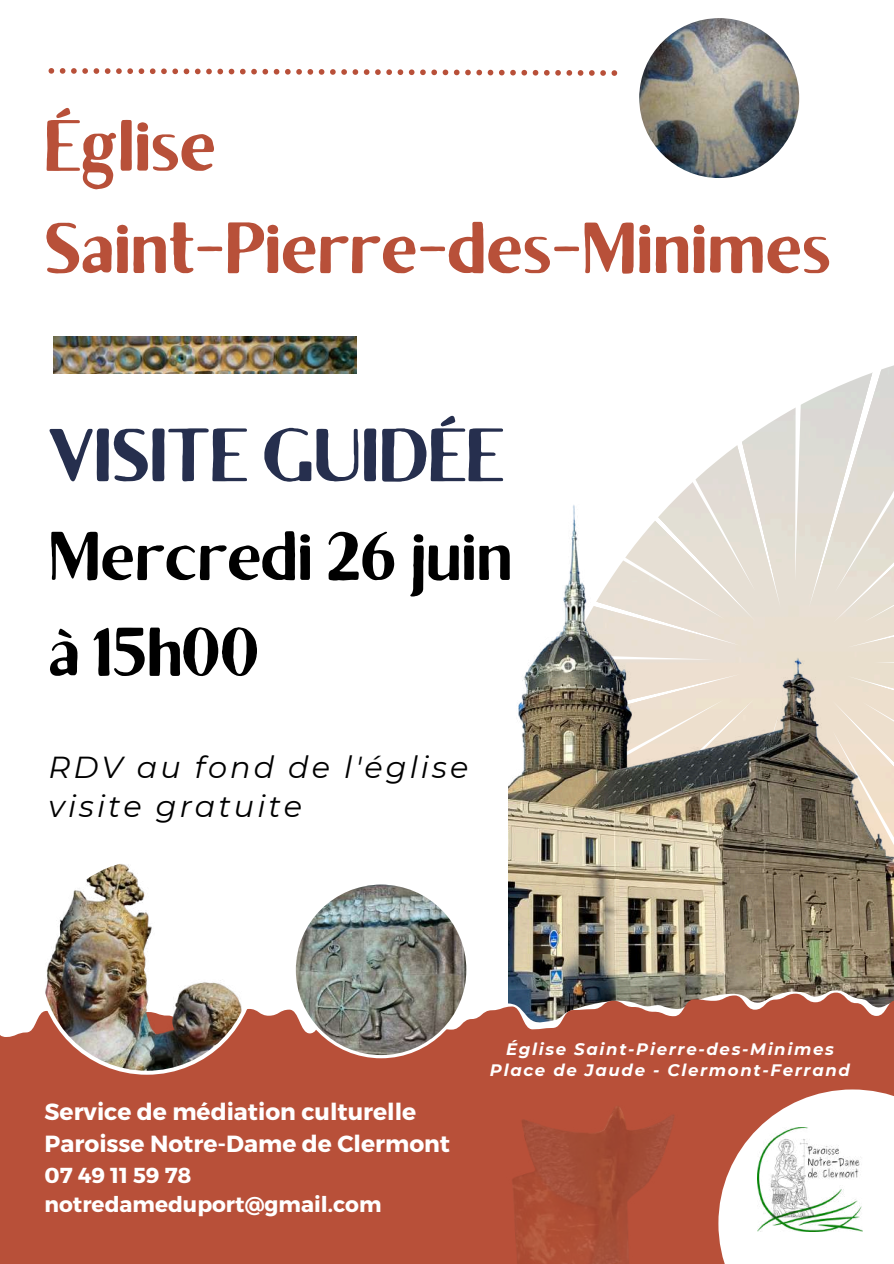
<style>
.page{position:relative;width:894px;height:1264px;background:#fff}
.page>*{position:absolute;margin:0;border:0;box-sizing:border-box;transform-origin:0 0}
.t1{font:700 75.15px "Brixton Sans TC";color:#262f4e}
.t2{font:700 72.3px/102.3px "Brixton Sans TC";color:#b85039}
.t3{font:69px/95.8px "Brixton Sans TC";color:#000}
.t4{font:italic 30.3px/39.3px "Montserrat";letter-spacing:.1em;color:#000}
.t5{font:700 23.4px/32.7px "Montserrat";color:#fff}
.t6{font:700 21.6px/29.2px "Montserrat";color:#fff}
.t7{font:italic 700 16.5px/21.3px "Montserrat";letter-spacing:.1em;color:#fff;text-align:center}
</style>
<div class="page">
<svg style="left:695px;top:366px;width:198px;height:115px;fill:#dfdbd4"></svg>
<svg style="left:639px;top:18px;width:161px;height:160px"></svg>
<img style="left:508px;top:481px;width:385px;height:501px">
<svg style="left:0;top:987px;width:893px;height:276px;background:#b75843"></svg>
<svg style="left:292px;top:884px;width:177px;height:174px"></svg>
<img style="left:38px;top:864px;width:218px;height:210px">
<div style="left:718px;top:1089px;width:175px;height:174px;background:#fff"></div>
<img style="left:771px;top:1127px;width:90px;height:104px">
<img style="left:54px;top:337px;width:302px;height:37px">
<svg style="left:49px;top:68px;width:568px;height:8px"></svg>
<img style="left:383px;top:1089px;width:388px;height:174px">
<h2 class="t2" style="left:44px;top:103px;width:787px">Église<br>Saint-Pierre-des-Minimes</h2>
<h1 class="t1" style="left:49px;top:428px;width:456px">VISITE GUIDÉE</h1>
<h3 class="t3" style="left:49px;top:516px;width:465px">Mercredi 26 juin à 15h00</h3>
<h3 class="t4" style="left:49px;top:747px;width:421px">RDV au fond de l'église visite gratuite</h3>
<h3 class="t5" style="left:45px;top:1093px;width:407px">Service de médiation culturelle<br>Paroisse Notre-Dame de Clermont</h3>
<h3 class="t6" style="left:45px;top:1159px;width:338px">07 49 11 59 78 notredameduport@gmail.com</h3>
<p class="t7" style="left:490px;top:1038px;width:361px">Église Saint-Pierre-des-Minimes<br>Place de Jaude - Clermont-Ferrand</p>
</div>
